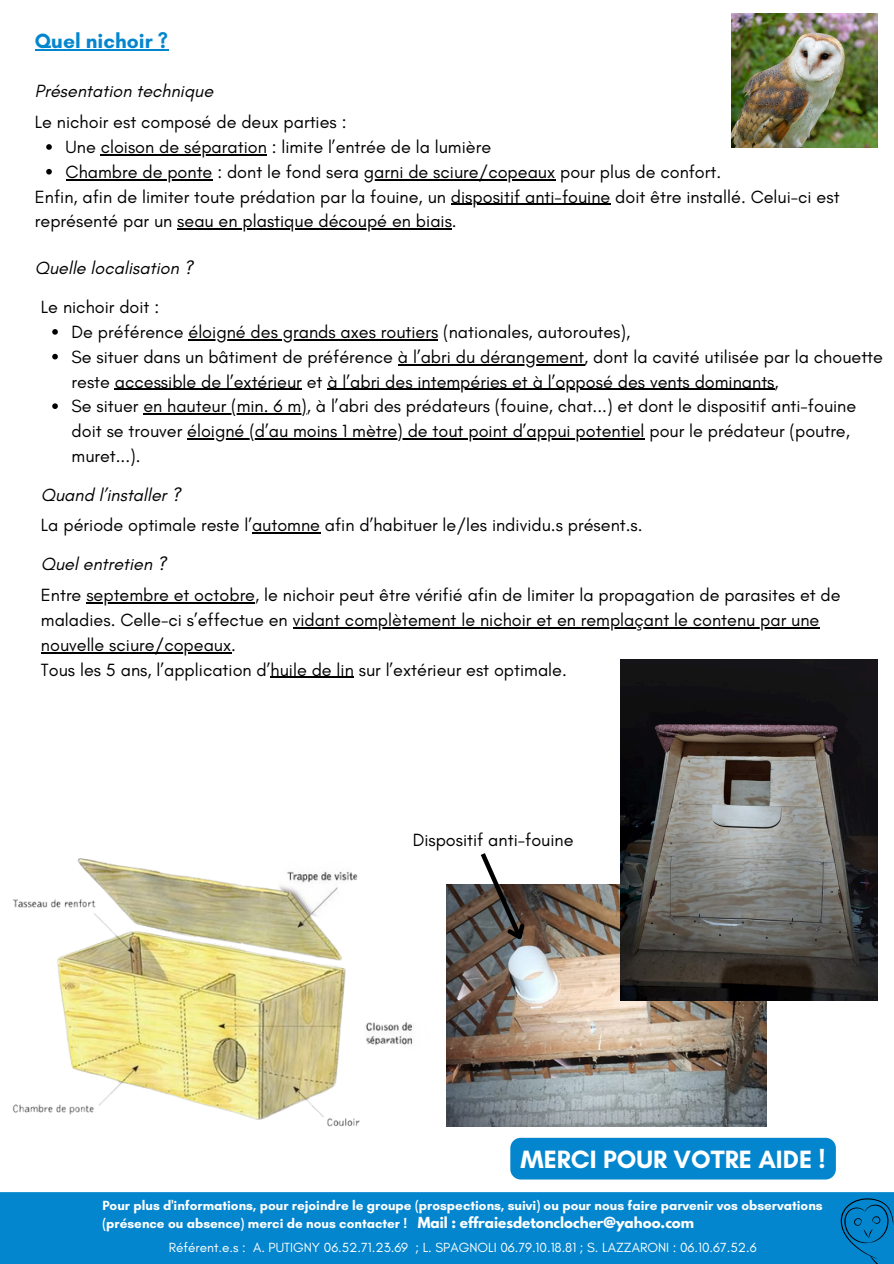
<style>
.page{position:relative;width:894px;height:1264px;background:#fff}
.page>*{position:absolute;margin:0;border:0;box-sizing:border-box;transform-origin:0 0}
.t1{font:700 25.5px "Glacial Indifference";color:#fff}
.t2{font:700 21px "Glacial Indifference";color:#0486cf}
.t3{font:18px/24.8px "Glacial Indifference";color:#000}
.t4{font:italic 18px "Glacial Indifference";color:#000}
.t5{font:700 13.5px/18px "Glacial Indifference";color:#fff}
.t6{font:13.5px "Glacial Indifference";color:#fff}
.t7{font:700 13.5px "League Spartan";color:#fff}
</style>
<div class="page">
<img style="left:731px;top:14px;width:145px;height:133px">
<img style="left:446px;top:884px;width:320px;height:242px">
<img style="left:12px;top:858px;width:400px;height:268px">
<div style="left:0;top:1192px;width:893px;height:71px;background:#0486cf"></div>
<svg style="left:840px;top:1198px;width:53px;height:65px;background:#0379bc"></svg>
<img style="left:620px;top:659px;width:256px;height:341px">
<hr style="left:35px;top:49px;width:133px;height:2px;background:#0486cf">
<div style="left:510px;top:1137px;width:325px;height:42px;background:#0486cf"></div>
<svg style="left:46px;top:144px;width:6px;height:6px"></svg>
<hr style="left:101px;top:154px;width:166px;height:1px;background:#000">
<svg style="left:46px;top:169px;width:6px;height:5px"></svg>
<hr style="left:66px;top:179px;width:146px;height:1px;background:#000">
<hr style="left:364px;top:179px;width:191px;height:1px;background:#000">
<hr style="left:451px;top:204px;width:159px;height:1px;background:#000">
<hr style="left:177px;top:228px;width:275px;height:2px;background:#000">
<svg style="left:52px;top:329px;width:6px;height:6px"></svg>
<hr style="left:188px;top:339px;width:250px;height:1px;background:#000">
<svg style="left:52px;top:354px;width:6px;height:5px"></svg>
<hr style="left:398px;top:364px;width:186px;height:1px;background:#000">
<hr style="left:115px;top:389px;width:187px;height:1px;background:#000">
<hr style="left:327px;top:389px;width:447px;height:1px;background:#000">
<svg style="left:52px;top:403px;width:6px;height:6px"></svg>
<hr style="left:143px;top:413px;width:164px;height:1px;background:#000">
<hr style="left:187px;top:438px;width:457px;height:1px;background:#000">
<hr style="left:252px;top:532px;width:68px;height:1px;background:#000">
<hr style="left:86px;top:602px;width:169px;height:1px;background:#000">
<hr style="left:292px;top:627px;width:527px;height:1px;background:#000">
<hr style="left:41px;top:652px;width:190px;height:1px;background:#000">
<hr style="left:270px;top:676px;width:84px;height:1px;background:#000">
<svg style="left:476px;top:853px;width:58px;height:96px"></svg>
<h3 class="t2" style="left:35px;top:28px;width:135px">Quel nichoir ?</h3>
<p class="t4" style="left:35px;top:80px;width:180px">Présentation technique</p>
<h3 class="t3" style="left:35px;top:110px;width:313px">Le nichoir est composé de deux parties :</h3>
<h3 class="t3" style="left:66px;top:134px;width:427px">Une cloison de séparation : limite l’entrée de la lumière</h3>
<h3 class="t3" style="left:66px;top:159px;width:657px">Chambre de ponte : dont le fond sera garni de sciure/copeaux pour plus de confort.</h3>
<p class="t3" style="left:35px;top:184px;width:806px">Enfin, afin de limiter toute prédation par la fouine, un dispositif anti-fouine doit être installé. Celui-ci est</p>
<p class="t3" style="left:35px;top:209px;width:423px">représenté par un seau en plastique découpé en biais.</p>
<h3 class="t4" style="left:35px;top:257px;width:159px">Quelle localisation ?</h3>
<h3 class="t3" style="left:41px;top:294px;width:120px">Le nichoir doit :</h3>
<h3 class="t3" style="left:72px;top:319px;width:560px">De préférence éloigné des grands axes routiers (nationales, autoroutes),</h3>
<p class="t3" style="left:72px;top:344px;width:812px">Se situer dans un bâtiment de préférence à l’abri du dérangement, dont la cavité utilisée par la chouette</p>
<h3 class="t3" style="left:72px;top:369px;width:708px">reste accessible de l’extérieur et à l’abri des intempéries et à l’opposé des vents dominants,</h3>
<p class="t3" style="left:72px;top:393px;width:786px">Se situer en hauteur (min. 6 m), à l’abri des prédateurs (fouine, chat...) et dont le dispositif anti-fouine</p>
<p class="t3" style="left:72px;top:418px;width:779px">doit se trouver éloigné (d’au moins 1 mètre) de tout point d’appui potentiel pour le prédateur (poutre,</p>
<p class="t3" style="left:72px;top:443px;width:70px">muret...).</p>
<h1 class="t4" style="left:41px;top:484px;width:141px">Quand l’installer ?</h1>
<h4 class="t3" style="left:41px;top:512px;width:603px">La période optimale reste l’automne afin d’habituer le/les individu.s présent.s.</h4>
<p class="t4" style="left:41px;top:553px;width:127px">Quel entretien ?</p>
<h4 class="t3" style="left:41px;top:582px;width:801px">Entre septembre et octobre, le nichoir peut être vérifié afin de limiter la propagation de parasites et de</h4>
<p class="t3" style="left:41px;top:607px;width:779px">maladies. Celle-ci s’effectue en vidant complètement le nichoir et en remplaçant le contenu par une</p>
<p class="t3" style="left:41px;top:632px;width:527px">nouvelle sciure/copeaux.<br>Tous les 5 ans, l’application d’huile de lin sur l’extérieur est optimale.</p>
<p class="t3" style="left:412px;top:827px;width:162px">Dispositif anti-fouine</p>
<p class="t1" style="left:520px;top:1143px;width:306px">MERCI POUR VOTRE AIDE !</p>
<p class="t5" style="left:102px;top:1196px;width:721px">Pour plus d'informations, pour rejoindre le groupe (prospections, suivi) ou pour nous faire parvenir vos observations (présence ou absence) merci de nous contacter !</p>
<h2 class="t7" style="left:417px;top:1216px;width:278px">Mail : effraiesdetonclocher@yahoo.com</h2>
<h3 class="t6" style="left:169px;top:1239px;width:589px">Référent.e.s : A. PUTIGNY 06.52.71.23.69 ; L. SPAGNOLI 06.79.10.18.81 ; S. LAZZARONI : 06.10.67.52.6</h3>
</div>
